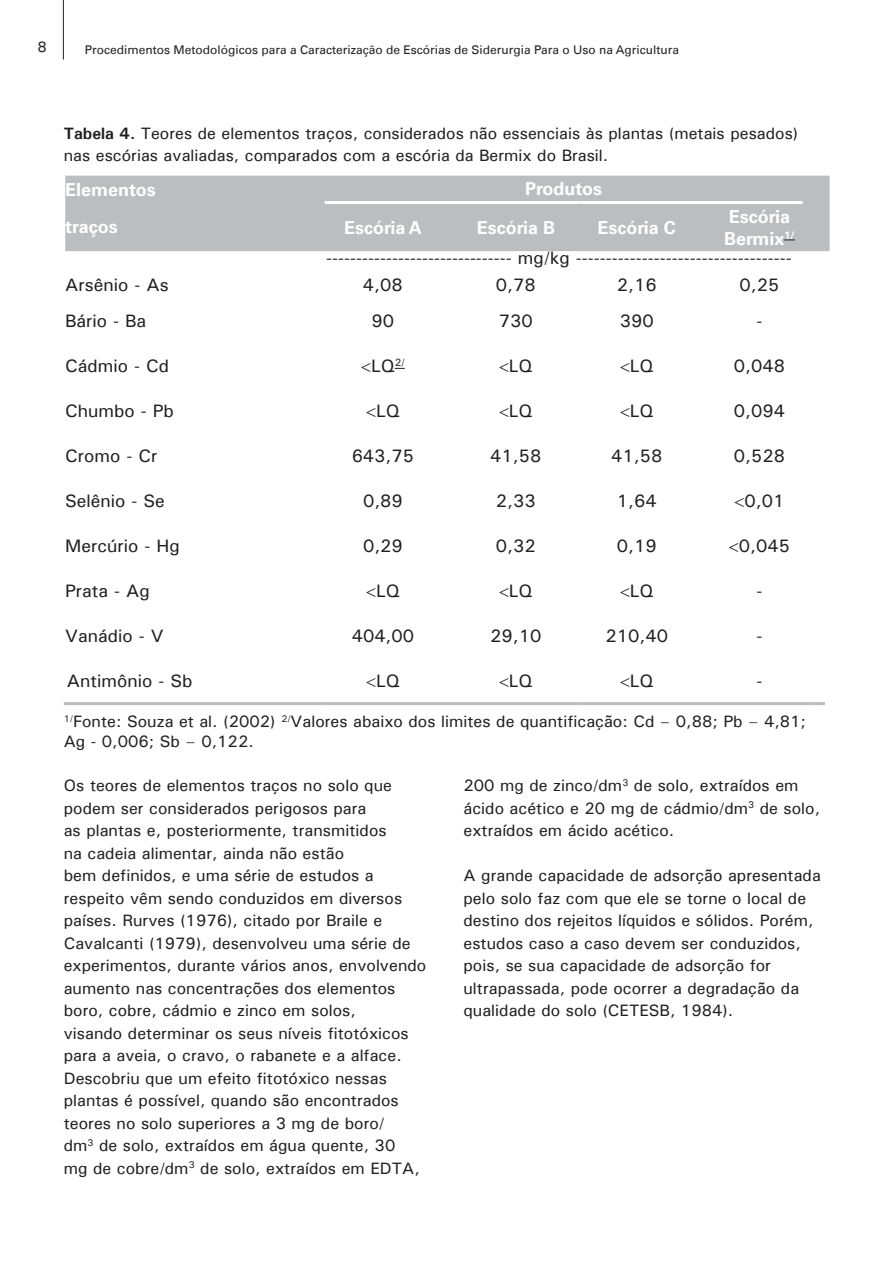
<style>
.page{position:relative;width:893px;height:1263px;background:#fff}
.page>*{position:absolute;margin:0;border:0;box-sizing:border-box;transform-origin:0 0}
.t1{font:18px "Univers";color:#231f20}
.t2{font:700 18px/21.6px "Univers LT";color:#fff}
.t3{font:16.5px/22.5px "Univers";color:#231f20}
.t4{font:15px "Univers";color:#231f20}
.t5{font:12px "Univers LT";color:#231f20}
.s1{font-weight:700}
</style>
<div class="page">
<hr style="left:63px;top:0;width:1px;height:60px;background:#231f20">
<div style="left:65px;top:176px;width:765px;height:75px;background:#bcbdc0"></div>
<hr style="left:325px;top:201px;width:127px;height:3px;background:#fff">
<hr style="left:452px;top:201px;width:128px;height:3px;background:#fff">
<hr style="left:580px;top:201px;width:114px;height:3px;background:#fff">
<hr style="left:694px;top:201px;width:108px;height:3px;background:#fff">
<hr style="left:64px;top:702px;width:250px;height:3px;background:#bcbdc0">
<svg style="left:314px;top:702px;width:12px;height:3px"></svg>
<hr style="left:326px;top:702px;width:126px;height:3px;background:#bcbdc0">
<hr style="left:452px;top:702px;width:128px;height:3px;background:#bcbdc0">
<hr style="left:580px;top:702px;width:114px;height:3px;background:#bcbdc0">
<hr style="left:694px;top:702px;width:107px;height:3px;background:#bcbdc0">
<svg style="left:801px;top:702px;width:24px;height:3px"></svg>
<p class="t4" style="left:37px;top:38px;width:11px">8</p>
<p class="t5" style="left:85px;top:43px;width:596px">Procedimentos Metodológicos para a Caracterização de Escórias de Siderurgia Para o Uso na Agricultura</p>
<p class="t3" style="left:64px;top:121px;width:736px"><span class="s1">Tabela 4.</span> Teores de elementos traços, considerados não essenciais às plantas (metais pesados) nas escórias avaliadas, comparados com a escória da Bermix do Brasil.</p>
<p class="t2" style="left:65px;top:179px;width:92px">Elementos</p>
<p class="t2" style="left:525px;top:178px;width:79px">Produtos</p>
<p class="t2" style="left:65px;top:216px;width:54px">traços</p>
<p class="t2" style="left:344px;top:217px;width:79px">Escória A</p>
<p class="t2" style="left:477px;top:217px;width:80px">Escória B</p>
<p class="t2" style="left:598px;top:217px;width:80px">Escória C</p>
<p class="t2" style="left:724px;top:206px;width:72px">Escória<br>Bermix<sup>1/</sup></p>
<p class="t1" style="left:326px;top:246px;width:467px">------------------------------- mg/kg ------------------------------------</p>
<p class="t1" style="left:65px;top:273px;width:105px">Arsênio - As</p>
<p class="t1" style="left:363px;top:273px;width:41px">4,08</p>
<p class="t1" style="left:496px;top:273px;width:41px">0,78</p>
<p class="t1" style="left:617px;top:273px;width:41px">2,16</p>
<p class="t1" style="left:739px;top:273px;width:41px">0,25</p>
<p class="t1" style="left:65px;top:310px;width:82px">Bário - Ba</p>
<p class="t1" style="left:372px;top:310px;width:24px">90</p>
<p class="t1" style="left:499px;top:310px;width:35px">730</p>
<p class="t1" style="left:620px;top:310px;width:35px">390</p>
<p class="t1" style="left:756px;top:310px;width:7px">-</p>
<p class="t1" style="left:65px;top:355px;width:105px">Cádmio - Cd</p>
<p class="t1" style="left:371px;top:355px;width:35px">LQ<sup>2/</sup></p>
<p class="t1" style="left:509px;top:355px;width:25px">LQ</p>
<p class="t1" style="left:630px;top:355px;width:25px">LQ</p>
<p class="t1" style="left:734px;top:355px;width:53px">0,048</p>
<p class="t1" style="left:65px;top:400px;width:110px">Chumbo - Pb</p>
<p class="t1" style="left:376px;top:400px;width:25px">LQ</p>
<p class="t1" style="left:509px;top:400px;width:25px">LQ</p>
<p class="t1" style="left:630px;top:400px;width:25px">LQ</p>
<p class="t1" style="left:734px;top:400px;width:53px">0,094</p>
<p class="t1" style="left:65px;top:445px;width:94px">Cromo - Cr</p>
<p class="t1" style="left:352px;top:445px;width:64px">643,75</p>
<p class="t1" style="left:490px;top:445px;width:53px">41,58</p>
<p class="t1" style="left:611px;top:445px;width:53px">41,58</p>
<p class="t1" style="left:734px;top:445px;width:53px">0,528</p>
<p class="t1" style="left:65px;top:490px;width:101px">Selênio - Se</p>
<p class="t1" style="left:363px;top:490px;width:41px">0,89</p>
<p class="t1" style="left:496px;top:490px;width:41px">2,33</p>
<p class="t1" style="left:617px;top:490px;width:41px">1,64</p>
<p class="t1" style="left:744px;top:490px;width:41px">0,01</p>
<p class="t1" style="left:65px;top:535px;width:116px">Mercúrio - Hg</p>
<p class="t1" style="left:363px;top:535px;width:41px">0,29</p>
<p class="t1" style="left:496px;top:535px;width:41px">0,32</p>
<p class="t1" style="left:617px;top:535px;width:41px">0,19</p>
<p class="t1" style="left:739px;top:535px;width:53px">0,045</p>
<p class="t1" style="left:65px;top:580px;width:86px">Prata - Ag</p>
<p class="t1" style="left:376px;top:580px;width:25px">LQ</p>
<p class="t1" style="left:509px;top:580px;width:25px">LQ</p>
<p class="t1" style="left:630px;top:580px;width:25px">LQ</p>
<p class="t1" style="left:756px;top:580px;width:7px">-</p>
<p class="t1" style="left:65px;top:625px;width:100px">Vanádio - V</p>
<p class="t1" style="left:352px;top:625px;width:64px">404,00</p>
<p class="t1" style="left:490px;top:625px;width:53px">29,10</p>
<p class="t1" style="left:605px;top:625px;width:64px">210,40</p>
<p class="t1" style="left:756px;top:625px;width:7px">-</p>
<p class="t1" style="left:67px;top:669px;width:127px">Antimônio - Sb</p>
<p class="t1" style="left:376px;top:669px;width:25px">LQ</p>
<p class="t1" style="left:509px;top:669px;width:25px">LQ</p>
<p class="t1" style="left:630px;top:669px;width:25px">LQ</p>
<p class="t1" style="left:756px;top:669px;width:7px">-</p>
<p class="t3" style="left:64px;top:711px;width:744px;line-height:19.8px"><sup>1/</sup>Fonte: Souza et al. (2002) <sup>2/</sup>Valores abaixo dos limites de quantificação: Cd – 0,88; Pb – 4,81;<br>Ag - 0,006; Sb – 0,122.</p>
<p class="t3" style="left:64px;top:774px;width:364px">Os teores de elementos traços no solo que podem ser considerados perigosos para<br>as plantas e, posteriormente, transmitidos<br>na cadeia alimentar, ainda não estão<br>bem definidos, e uma série de estudos a respeito vêm sendo conduzidos em diversos países. Rurves (1976), citado por Braile e Cavalcanti (1979), desenvolveu uma série de experimentos, durante vários anos, envolvendo aumento nas concentrações dos elementos boro, cobre, cádmio e zinco em solos,<br>visando determinar os seus níveis fitotóxicos para a aveia, o cravo, o rabanete e a alface.<br>Descobriu que um efeito fitotóxico nessas plantas é possível, quando são encontrados teores no solo superiores a 3 mg de boro/<br>dm<sup>3</sup> de solo, extraídos em água quente, 30<br>mg de cobre/dm<sup>3</sup> de solo, extraídos em EDTA,</p>
<p class="t3" style="left:463px;top:774px;width:358px">200 mg de zinco/dm<sup>3</sup> de solo, extraídos em ácido acético e 20 mg de cádmio/dm<sup>3</sup> de solo, extraídos em ácido acético.</p>
<p class="t3" style="left:463px;top:864px;width:359px">A grande capacidade de adsorção apresentada pelo solo faz com que ele se torne o local de destino dos rejeitos líquidos e sólidos. Porém, estudos caso a caso devem ser conduzidos, pois, se sua capacidade de adsorção for ultrapassada, pode ocorrer a degradação da qualidade do solo (CETESB, 1984).</p>
</div>
